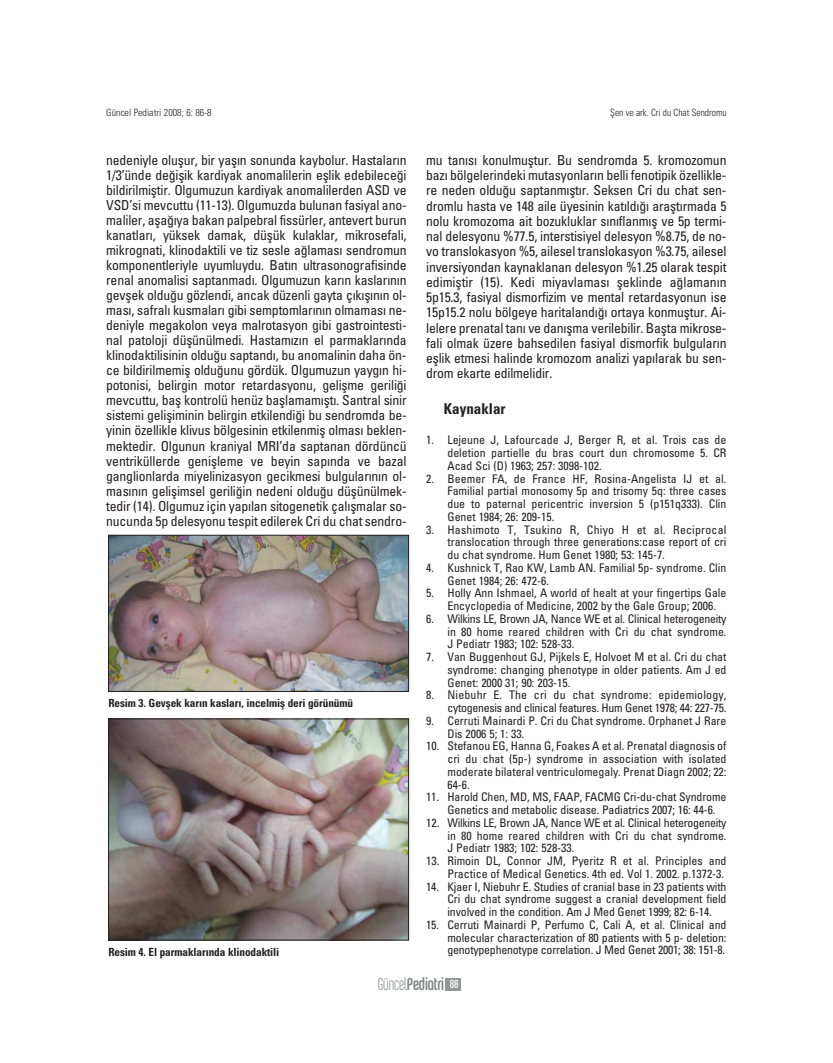
<style>
.page{position:relative;width:833px;height:1063px;background:#fff}
.page>*{position:absolute;margin:0;border:0;box-sizing:border-box;transform-origin:0 0}
.t1{font:18.5px "Chalet Comprime Cologne Seventy";letter-spacing:-.005em;color:#808285}
.t2{font:700 condensed 15px "Univers";color:#231f20}
.t3{font:condensed 13.75px/15px "Univers";letter-spacing:-.015em;color:#231f20;text-align:justify}
.t4{font:condensed 11.88px/12.8px "Univers";color:#231f20;text-align:justify}
.t5{font:condensed 11.88px/12.8px "Univers";letter-spacing:-.02em;color:#231f20;text-align:right}
.t6{font:700 condensed 11.25px "Univers";letter-spacing:-.01em;color:#231f20}
.t7{font:300 condensed 10px "Univers";color:#231f20;scale:.95 1}
.t8{font:300 condensed 10px "Univers";color:#231f20}
.s1{font-family:"Chalet Comprime Milan Seventy"}
.s2{font-size:12.5px;color:#fff}
</style>
<div class="page">
<div style="left:445px;top:978px;width:16px;height:12px;background:#939598"></div>
<img style="left:110px;top:721px;width:297px;height:217px">
<div style="left:108px;top:719px;width:301px;height:221px;border:1px solid #231f20"></div>
<img style="left:110px;top:537px;width:297px;height:153px">
<div style="left:108px;top:535px;width:301px;height:157px;border:1px solid #231f20"></div>
<p class="t8" style="left:106px;top:109px;width:107px">Güncel Pediatri 2008; 6: 86-8</p>
<p class="t7" style="left:610px;top:109px;width:124px">fien ve ark. Cri du Chat Sendromu</p>
<p class="t3" style="left:106px;top:154px;width:302px">nedeniyle oluflur, bir yafl›n sonunda kaybolur. Hastalar›n 1/3’ünde de¤iflik kardiyak anomalilerin efllik edebilece¤i bildirilmifltir. Olgumuzun kardiyak anomalilerden ASD ve VSD’si mevcuttu (11-13). Olgumuzda bulunan fasiyal ano&shy;maliler, afla¤›ya bakan palpebral fissürler, antevert burun kanatlar›, yüksek damak, düflük kulaklar, mikrosefali, mikrognati, klinodaktili ve tiz sesle a¤lamas› sendromun komponentleriyle uyumluydu. Bat›n ultrasonografisinde renal anomalisi saptanmad›. Olgumuzun kar›n kaslar›n›n gevflek oldu¤u gözlendi, ancak düzenli gayta ç›k›fl›n›n ol&shy;mas›, safral› kusmalar› gibi semptomlar›n›n olmamas› ne&shy;deniyle megakolon veya malrotasyon gibi gastrointesti&shy;nal patoloji düflünülmedi. Hastam›z›n el parmaklar›nda klinodaktilisinin oldu¤u saptand›, bu anomalinin daha ön&shy;ce bildirilmemifl oldu¤unu gördük. Olgumuzun yayg›n hi&shy;potonisi, belirgin motor retardasyonu, geliflme gerili¤i mevcuttu, bafl kontrolü henüz bafllamam›flt›. Santral sinir sistemi gelifliminin belirgin etkilendi¤i bu sendromda be&shy;yinin özellikle klivus bölgesinin etkilenmifl olmas› beklen&shy;mektedir. Olgunun kraniyal MRI’da saptanan dördüncü ventriküllerde geniflleme ve beyin sap›nda ve bazal ganglionlarda miyelinizasyon gecikmesi bulgular›n›n ol&shy;mas›n›n geliflimsel gerili¤in nedeni oldu¤u düflünülmek&shy;tedir (14). Olgumuz için yap›lan sitogenetik çal›flmalar so&shy;nucunda 5p delesyonu tespit edilerek Cri du chat sendro-</p>
<p class="t3" style="left:426px;top:153px;width:302px">mu tan›s› konulmufltur. Bu sendromda 5. kromozomun baz› bölgelerindeki mutasyonlar›n belli fenotipik özellikle&shy;re neden oldu¤u saptanm›flt›r. Seksen Cri du chat sen&shy;dromlu hasta ve 148 aile üyesinin kat›ld›¤› araflt›rmada 5 nolu kromozoma ait bozukluklar s›n›flanm›fl ve 5p termi&shy;nal delesyonu %77.5, interstisiyel delesyon %8.75, de no&shy;vo translokasyon %5, ailesel translokasyon %3.75, ailesel inversiyondan kaynaklanan delesyon %1.25 olarak tespit edimifltir (15). Kedi miyavlamas› fleklinde a¤laman›n 5p15.3, fasiyal dismorfizim ve mental retardasyonun ise 15p15.2 nolu bölgeye haritaland›¤› ortaya konmufltur. Ai&shy;lelere prenatal tan› ve dan›flma verilebilir. Baflta mikrose&shy;fali olmak üzere bahsedilen fasiyal dismorfik bulgular›n efllik etmesi halinde kromozom analizi yap›larak bu sen&shy;drom ekarte edilmelidir.</p>
<p class="t2" style="left:444px;top:403px;width:63px">Kaynaklar</p>
<p class="t4" style="left:447px;top:435px;width:281px;text-indent:-21px">1. Lejeune J, Lafourcade J, Berger R, et al. Trois cas de deletion partielle du bras court dun chromosome 5. CR Acad Sci (D) 1963; 257: 3098-102.</p>
<p class="t4" style="left:447px;top:473px;width:281px;text-indent:-21px">2. Beemer FA, de France HF, Rosina-Angelista IJ et al.<br>Familial partial monosomy 5p and trisomy 5q: three cases due to paternal pericentric inversion 5 (p151q333). Clin Genet 1984; 26: 209-15.</p>
<p class="t4" style="left:447px;top:524px;width:281px;text-indent:-21px">3. Hashimoto T, Tsukino R, Chiyo H et al. Reciprocal translocation through three generations:case report of cri du chat syndrome. Hum Genet 1980; 53: 145-7.</p>
<p class="t4" style="left:447px;top:562px;width:281px;text-indent:-21px">4. Kushnick T, Rao KW, Lamb AN. Familial 5p- syndrome. Clin<br>Genet 1984; 26: 472-6.</p>
<p class="t4" style="left:447px;top:588px;width:281px;text-indent:-21px">5. Holly Ann Ishmael, A world of healt at your fingertips Gale<br>Encyclopedia of Medicine, 2002 by the Gale Group; 2006.</p>
<p class="t4" style="left:447px;top:613px;width:281px;text-indent:-21px">6. Wilkins LE, Brown JA, Nance WE et al. Clinical heterogeneity in 80 home reared children with Cri du chat syndrome.<br>J Pediatr 1983; 102: 528-33.</p>
<p class="t4" style="left:447px;top:651px;width:281px;text-indent:-21px">7. Van Buggenhout GJ, Pijkels E, Holvoet M et al. Cri du chat syndrome: changing phenotype in older patients. Am J ed Genet: 2000 31; 90: 203-15.</p>
<p class="t5" style="left:426px;top:690px;width:302px">8. Niebuhr E. The cri du chat syndrome: epidemiology, cytogenesis and clinical features. Hum Genet 1978; 44: 227-75.</p>
<p class="t4" style="left:447px;top:715px;width:281px;text-indent:-21px">9. Cerruti Mainardi P. Cri du Chat syndrome. Orphanet J Rare<br>Dis 2006 5; 1: 33.</p>
<p class="t4" style="left:447px;top:741px;width:281px;text-indent:-21px">10. Stefanou EG, Hanna G, Foakes A et al. Prenatal diagnosis of cri du chat (5p-) syndrome in association with isolated moderate bilateral ventriculomegaly. Prenat Diagn 2002; 22:<br>64-6.</p>
<p class="t4" style="left:447px;top:792px;width:281px;text-indent:-21px">11. Harold Chen, MD, MS, FAAP, FACMG Cri-du-chat Syndrome<br>Genetics and metabolic disease. Padiatrics 2007; 16: 44-6.</p>
<p class="t4" style="left:447px;top:817px;width:281px;text-indent:-21px">12. Wilkins LE, Brown JA, Nance WE et al. Clinical heterogeneity in 80 home reared children with Cri du chat syndrome.<br>J Pediatr 1983; 102: 528-33.</p>
<p class="t4" style="left:426px;top:855px;width:302px;text-align:right">13. Rimoin DL, Connor JM, Pyeritz R et al. Principles and<br>Practice of Medical Genetics. 4th ed. Vol 1. 2002. p.1372-3.</p>
<p class="t4" style="left:447px;top:881px;width:281px;text-indent:-21px">14. Kjaer I, Niebuhr E. Studies of cranial base in 23 patients with Cri du chat syndrome suggest a cranial development field involved in the condition. Am J Med Genet 1999; 82: 6-14.</p>
<p class="t4" style="left:447px;top:919px;width:281px;text-indent:-21px">15. Cerruti Mainardi P, Perfumo C, Cali A, et al. Clinical and molecular characterization of 80 patients with 5 p- deletion: genotypephenotype correlation. J Med Genet 2001; 38: 151-8.</p>
<p class="t6" style="left:108px;top:699px;width:246px">Resim 3. Gevflek kar›n kaslar›, incelmifl deri görünümü</p>
<p class="t6" style="left:108px;top:948px;width:173px">Resim 4. El parmaklar›nda klinodaktili</p>
<h1 class="t1" style="left:378px;top:977px;width:82px"><span class="s1">Güncel</span>Pediatri <span class="s2">88</span></h1>
</div>
